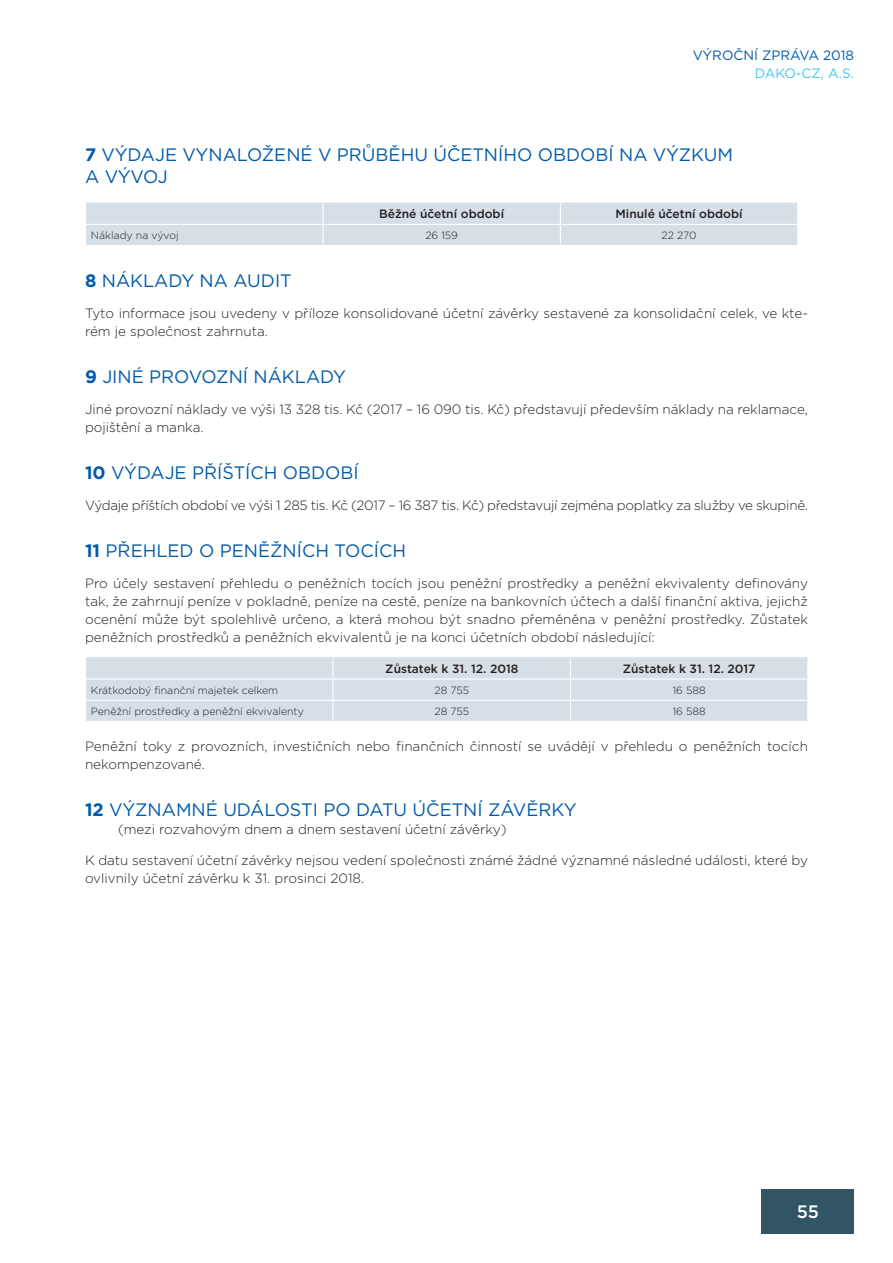
<style>
.page{position:relative;width:893px;height:1263px;background:#fff}
.page>*{position:absolute;margin:0;border:0;box-sizing:border-box;transform-origin:0 0}
.Nadpis_3_číslo{font:18px/21.6px "Gotham";color:#015aaa}
.t1{font:500 18px "Gotham";color:#fff}
.odstavec{font:300 13.5px/18px "Gotham";color:#231f20}
.odstavec-2{font:300 13.5px "Gotham";letter-spacing:-.02em;color:#231f20}
.t2{font:13.5px "Gotham";color:#015aaa}
.t3{font:13.5px "Gotham";letter-spacing:-.025em;color:#40c7f4}
.odstavec-3{font:500 12px "Gotham";color:#231f20}
.odstavec-4{font:300 10.5px "Gotham";color:#231f20}
.s1{font-weight:700}
</style>
<div class="page">
<div style="left:762px;top:1189px;width:92px;height:44px;background:#315564"></div>
<div style="left:86px;top:202px;width:712px;height:43px;background:#d5dfe5"></div>
<div style="left:86px;top:657px;width:721px;height:64px;background:#d5dfe5"></div>
<hr style="left:85px;top:678px;width:248px;height:2px;background:#fff">
<hr style="left:333px;top:678px;width:237px;height:2px;background:#fff">
<hr style="left:570px;top:678px;width:238px;height:2px;background:#fff">
<hr style="left:85px;top:700px;width:248px;height:1px;background:#fff">
<hr style="left:333px;top:700px;width:237px;height:1px;background:#fff">
<svg style="left:333px;top:657px;width:1px;height:64px"></svg>
<hr style="left:570px;top:700px;width:238px;height:1px;background:#fff">
<svg style="left:570px;top:657px;width:1px;height:64px"></svg>
<svg style="left:807px;top:657px;width:1px;height:64px"></svg>
<p class="t2" style="left:693px;top:47px;width:163px">VÝROČNÍ ZPRÁVA 2018</p>
<p class="t3" style="left:755px;top:65px;width:101px">DAKO-CZ, A.S.</p>
<p class="Nadpis_3_číslo" style="left:85px;top:144px;width:650px"><span class="s1">7</span> VÝDAJE VYNALOŽENÉ V PRŮBĚHU ÚČETNÍHO OBDOBÍ NA VÝZKUM<br>A VÝVOJ</p>
<p class="odstavec-3" style="left:379px;top:206px;width:126px">Běžné účetní období</p>
<p class="odstavec-3" style="left:615px;top:206px;width:129px">Minulé účetní období</p>
<p class="odstavec-4" style="left:91px;top:229px;width:89px">Náklady na vývoj</p>
<p class="odstavec-4" style="left:425px;top:229px;width:34px">26 159</p>
<p class="odstavec-4" style="left:662px;top:229px;width:36px">22 270</p>
<p class="Nadpis_3_číslo" style="left:85px;top:270px;width:208px"><span class="s1">8</span> NÁKLADY NA AUDIT</p>
<p class="odstavec" style="left:85px;top:304px;width:724px">Tyto informace jsou uvedeny v příloze konsolidované účetní závěrky sestavené za konsolidační celek, ve kte&shy;rém je společnost zahrnuta.</p>
<p class="Nadpis_3_číslo" style="left:85px;top:366px;width:262px"><span class="s1">9</span> JINÉ PROVOZNÍ NÁKLADY</p>
<p class="odstavec" style="left:85px;top:400px;width:724px">Jiné provozní náklady ve výši 13 328 tis. Kč (2017 – 16 090 tis. Kč) představují především náklady na reklamace, pojištění a manka.</p>
<p class="Nadpis_3_číslo" style="left:85px;top:461px;width:275px"><span class="s1">10</span> VÝDAJE PŘÍŠTÍCH OBDOBÍ</p>
<p class="odstavec-2" style="left:85px;top:496px;width:724px">Výdaje příštích období ve výši 1 285 tis. Kč (2017 – 16 387 tis. Kč) představují zejména poplatky za služby ve skupině.</p>
<p class="Nadpis_3_číslo" style="left:85px;top:539px;width:323px"><span class="s1">11</span> PŘEHLED O PENĚŽNÍCH TOCÍCH</p>
<p class="odstavec" style="left:85px;top:573px;width:724px;text-align:justify">Pro účely sestavení přehledu o peněžních tocích jsou peněžní prostředky a peněžní ekvivalenty definovány tak, že zahrnují peníze v pokladně, peníze na cestě, peníze na bankovních účtech a další finanční aktiva, jejichž ocenění může být spolehlivě určeno, a která mohou být snadno přeměněna v peněžní prostředky. Zůstatek peněžních prostředků a peněžních ekvivalentů je na konci účetních období následující:</p>
<p class="odstavec-3" style="left:385px;top:661px;width:135px">Zůstatek k 31. 12. 2018</p>
<p class="odstavec-3" style="left:623px;top:661px;width:134px">Zůstatek k 31. 12. 2017</p>
<p class="odstavec-4" style="left:91px;top:683px;width:189px">Krátkodobý finanční majetek celkem</p>
<p class="odstavec-4" style="left:434px;top:683px;width:36px">28 755</p>
<p class="odstavec-4" style="left:673px;top:683px;width:34px">16 588</p>
<p class="odstavec-4" style="left:91px;top:705px;width:215px">Peněžní prostředky a peněžní ekvivalenty</p>
<p class="odstavec-4" style="left:434px;top:705px;width:36px">28 755</p>
<p class="odstavec-4" style="left:673px;top:705px;width:34px">16 588</p>
<p class="odstavec" style="left:85px;top:737px;width:724px">Peněžní toky z provozních, investičních nebo finančních činností se uvádějí v přehledu o peněžních tocích nekompenzované.</p>
<p class="Nadpis_3_číslo" style="left:85px;top:798px;width:493px"><span class="s1">12</span> VÝZNAMNÉ UDÁLOSTI PO DATU ÚČETNÍ ZÁVĚRKY</p>
<p class="odstavec" style="left:118px;top:820px;width:390px">(mezi rozvahovým dnem a dnem sestavení účetní závěrky)</p>
<p class="odstavec" style="left:85px;top:851px;width:724px">K datu sestavení účetní závěrky nejsou vedení společnosti známé žádné významné následné události, které by ovlivnily účetní závěrku k 31. prosinci 2018.</p>
<h1 class="t1" style="left:797px;top:1200px;width:24px">55</h1>
</div>
